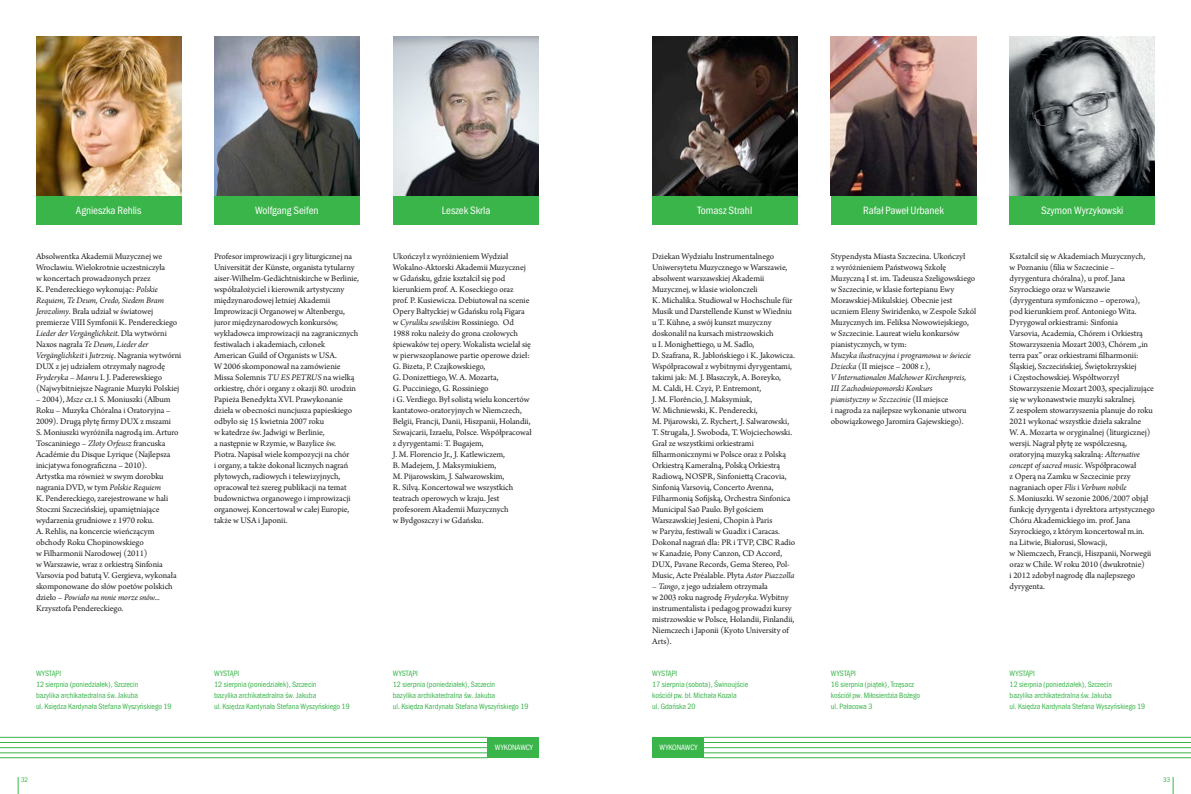
<style>
.page{position:relative;width:1191px;height:794px;background:#fff}
.page>*{position:absolute;margin:0;border:0;box-sizing:border-box;transform-origin:0 0}
.t1{font:11px "Franklin Gothic URW Con Boo";letter-spacing:-.005em;color:#fff}
.t2{font:9px/11px "Arno Pro";letter-spacing:-.005em;color:#231f20}
.t3{font:italic 9px/11px "Arno Pro";letter-spacing:-.01em;color:#231f20}
.t4{font:8px/11px "Franklin Gothic URW Con Boo";letter-spacing:-.005em;color:#39b54a}
.t5{font:8px "Franklin Gothic URW Con Boo";letter-spacing:-.005em;color:#fff}
.t6{font:7px "Franklin Gothic URW Con Boo";color:#39b54a}
.s1{font-style:italic}
.s2{font-style:normal}
</style>
<div class="page">
<svg style="left:18px;top:777px;width:1px;height:17px"></svg>
<svg style="left:1172px;top:777px;width:1px;height:17px"></svg>
<hr style="left:0;top:757px;width:487px;height:1px;background:#39b54a">
<hr style="left:0;top:752px;width:487px;height:1px;background:#39b54a">
<hr style="left:0;top:747px;width:487px;height:1px;background:#39b54a">
<hr style="left:0;top:742px;width:487px;height:1px;background:#39b54a">
<hr style="left:0;top:737px;width:487px;height:1px;background:#39b54a">
<hr style="left:703px;top:757px;width:488px;height:1px;background:#39b54a">
<hr style="left:703px;top:752px;width:488px;height:1px;background:#39b54a">
<hr style="left:703px;top:747px;width:488px;height:1px;background:#39b54a">
<hr style="left:703px;top:742px;width:488px;height:1px;background:#39b54a">
<hr style="left:703px;top:737px;width:488px;height:1px;background:#39b54a">
<div style="left:487px;top:737px;width:52px;height:21px;background:#39b54a"></div>
<div style="left:652px;top:737px;width:51px;height:21px;background:#39b54a"></div>
<div style="left:36px;top:195px;width:145px;height:30px;background:#39b54a"></div>
<div style="left:214px;top:195px;width:145px;height:30px;background:#39b54a"></div>
<div style="left:393px;top:195px;width:146px;height:30px;background:#39b54a"></div>
<img style="left:36px;top:36px;width:145px;height:159px">
<img style="left:214px;top:36px;width:145px;height:159px">
<img style="left:393px;top:36px;width:146px;height:159px">
<div style="left:652px;top:195px;width:145px;height:30px;background:#39b54a"></div>
<div style="left:831px;top:195px;width:145px;height:30px;background:#39b54a"></div>
<div style="left:1009px;top:196px;width:146px;height:29px;background:#39b54a"></div>
<img style="left:652px;top:36px;width:145px;height:159px">
<img style="left:831px;top:36px;width:145px;height:159px">
<img style="left:1009px;top:36px;width:146px;height:160px">
<p class="t1" style="left:76px;top:203px;width:67px">Agnieszka Rehlis</p>
<p class="t1" style="left:255px;top:203px;width:65px">Wolfgang Seifen</p>
<p class="t1" style="left:442px;top:203px;width:50px">Leszek Skrla</p>
<p class="t2" style="left:36px;top:251px;width:147px">Absolwentka Akademii Muzycznej we Wrocławiu. Wielokrotnie uczestniczyła<br>w koncertach prowadzonych przez<br>K. Pendereckiego wykonując: <span class="s1">Polskie Requiem, Te Deum, Credo, Siedem Bram Jerozolimy</span>. Brała udział w światowej premierze VIII Symfonii K. Pendereckiego <span class="s1">Lieder der Vergänglichkeit</span>. Dla wytwórni Naxos nagrała <span class="s1">Te Deum</span>, <span class="s1">Lieder der Vergänglichkeit</span> i <span class="s1">Jutrznię</span>. Nagrania wytwórni DUX z jej udziałem otrzymały nagrodę <span class="s1">Fryderyka</span> – <span class="s1">Manru</span> I. J. Paderewskiego (Najwybitniejsze Nagranie Muzyki Polskiej</p>
<p class="t2" style="left:36px;top:394px;width:144px">– 2004), <span class="s1">Msze</span> cz.1 S. Moniuszki (Album Roku – Muzyka Chóralna i Oratoryjna – 2009). Drugą płytę firmy DUX z mszami S. Moniuszki wyróżniła nagrodą im. Arturo Toscaniniego – <span class="s1">Złoty Orfeusz</span> francuska Académie du Disque Lyrique (Najlepsza inicjatywa fonograficzna – 2010).<br>Artystka ma również w swym dorobku nagrania DVD, w tym <span class="s1">Polskie Requiem<br></span>K. Pendereckiego, zarejestrowane w hali Stoczni Szczecińskiej, upamiętniające wydarzenia grudniowe z 1970 roku.<br>A. Rehlis, na koncercie wieńczącym obchody Roku Chopinowskiego<br>w Filharmonii Narodowej (2011)<br>w Warszawie, wraz z orkiestrą Sinfonia Varsovia pod batutą V. Gergieva, wykonała skomponowane do słów poetów polskich dzieło – <span class="s1">Powiało na mnie morze snów...<br></span>Krzysztofa Pendereckiego.</p>
<p class="t2" style="left:214px;top:251px;width:146px">Profesor improwizacji i gry liturgicznej na Universität der Künste, organista tytularny aiser-Wilhelm-Gedächtniskirche w Berlinie, współzałożyciel i kierownik artystyczny międzynarodowej letniej Akademii Improwizacji Organowej w Altenbergu, juror międzynarodowych konkursów, wykładowca improwizacji na zagranicznych festiwalach i akademiach, członek American Guild of Organists w USA.<br>W 2006 skomponował na zamówienie Missa Solemnis <span class="s1">TU ES PETRUS</span> na wielką orkiestrę, chór i organy z okazji 80. urodzin Papieża Benedykta XVI. Prawykonanie dzieła w obecności nuncjusza papieskiego odbyło się 15 kwietnia 2007 roku<br>w katedrze św. Jadwigi w Berlinie,<br>a następnie w Rzymie, w Bazylice św.<br>Piotra. Napisał wiele kompozycji na chór<br>i organy, a także dokonał licznych nagrań płytowych, radiowych i telewizyjnych, opracował też szereg publikacji na temat budownictwa organowego i improwizacji organowej. Koncertował w całej Europie, także w USA i Japonii.</p>
<p class="t2" style="left:393px;top:251px;width:140px">Ukończył z wyróżnieniem Wydział Wokalno-Aktorski Akademii Muzycznej w Gdańsku, gdzie kształcił się pod kierunkiem prof. A. Koseckiego oraz<br>prof. P. Kusiewicza. Debiutował na scenie Opery Bałtyckiej w Gdańsku rolą Figara w <span class="s1">Cyruliku sewilskim</span> Rossiniego. Od 1988 roku należy do grona czołowych śpiewaków tej opery. Wokalista wcielał się w pierwszoplanowe partie operowe dzieł:<br>G. Bizeta, P. Czajkowskiego,<br>G. Donizettiego, W. A. Mozarta,<br>G. Pucciniego, G. Rossiniego<br>i G. Verdiego. Był solistą wielu koncertów kantatowo-oratoryjnych w Niemczech, Belgii, Francji, Danii, Hiszpanii, Holandii, Szwajcarii, Izraelu, Polsce. Współpracował z dyrygentami: T. Bugajem,<br>J. M. Florencio Jr., J. Katlewiczem,<br>B. Madejem, J. Maksymiukiem,<br>M. Pijarowskim, J. Salwarowskim,<br>R. Silvą. Koncertował we wszystkich teatrach operowych w kraju. Jest profesorem Akademii Muzycznych<br>w Bydgoszczy i w Gdańsku.</p>
<p class="t4" style="left:36px;top:667px;width:137px">WYSTĄPI<br>12 sierpnia (poniedziałek), Szczecin<br>bazylika archikatedralna św. Jakuba<br>ul. Księdza Kardynała Stefana Wyszyńskiego 19</p>
<p class="t4" style="left:214px;top:667px;width:137px">WYSTĄPI<br>12 sierpnia (poniedziałek), Szczecin<br>bazylika archikatedralna św. Jakuba<br>ul. Księdza Kardynała Stefana Wyszyńskiego 19</p>
<p class="t4" style="left:393px;top:667px;width:137px">WYSTĄPI<br>12 sierpnia (poniedziałek), Szczecin<br>bazylika archikatedralna św. Jakuba<br>ul. Księdza Kardynała Stefana Wyszyńskiego 19</p>
<p class="t1" style="left:697px;top:203px;width:56px">Tomasz Strahl</p>
<p class="t1" style="left:863px;top:203px;width:82px">Rafał Paweł Urbanek</p>
<p class="t1" style="left:1041px;top:203px;width:84px">Szymon Wyrzykowski</p>
<p class="t2" style="left:652px;top:251px;width:144px">Dziekan Wydziału Instrumentalnego Uniwersytetu Muzycznego w Warszawie, absolwent warszawskiej Akademii Muzycznej, w klasie wiolonczeli<br>K. Michalika. Studiował w Hochschule für Musik und Darstellende Kunst w Wiedniu u T. Kühne, a swój kunszt muzyczny doskonalił na kursach mistrzowskich<br>u I. Monighettiego, u M. Sadlo,<br>D. Szafrana, R. Jabłońskiego i K. Jakowicza.<br>Współpracował z wybitnymi dyrygentami, takimi jak: M. J. Błaszczyk, A. Boreyko,<br>M. Caldi, H. Czyż, P. Entremont,<br>J. M. Florêncio, J. Maksymiuk,<br>W. Michniewski, K. Penderecki,<br>M. Pijarowski, Z. Rychert, J. Salwarowski, T. Strugała, J. Swoboda, T. Wojciechowski.<br>Grał ze wszystkimi orkiestrami filharmonicznymi w Polsce oraz z Polską Orkiestrą Kameralną, Polską Orkiestrą Radiową, NOSPR, Sinfoniettą Cracovia, Sinfonią Varsovią, Concerto Avenna, Filharmonią Sofijską, Orchestra Sinfonica Municipal Saõ Paulo. Był gościem Warszawskiej Jesieni, Chopin à Paris<br>w Paryżu, festiwali w Guadix i Caracas.<br>Dokonał nagrań dla: PR i TVP, CBC Radio w Kanadzie, Pony Canzon, CD Accord, DUX, Pavane Records, Gema Stereo, Pol-Music, Acte Préalable. Płyta <span class="s1">Astor Piazzolla</span></p>
<p class="t2" style="left:652px;top:581px;width:144px"><span class="s1">– Tango</span>, z jego udziałem otrzymała<br>w 2003 roku nagrodę <span class="s1">Fryderyka</span>. Wybitny instrumentalista i pedagog prowadzi kursy mistrzowskie w Polsce, Holandii, Finlandii, Niemczech i Japonii (Kyoto University of Arts).</p>
<p class="t2" style="left:831px;top:251px;width:147px">Stypendysta Miasta Szczecina. Ukończył<br>z wyróżnieniem Państwową Szkołę Muzyczną I st. im. Tadeusza Szeligowskiego w Szczecinie, w klasie fortepianu Ewy Morawskiej-Mikulskiej. Obecnie jest uczniem Eleny Swiridenko, w Zespole Szkól Muzycznych im. Feliksa Nowowiejskiego, w Szczecinie. Laureat wielu konkursów pianistycznych, w tym:</p>
<p class="t3" style="left:831px;top:350px;width:142px">Muzyka ilustracyjna i programowa w świecie Dziecka <span class="s2">(II miejsce – 2008 r.),<br></span>V Internationalen Malchower Kirchenpreis, III Zachodniopomorski Konkurs pianistyczny w Szczecinie <span class="s2">(II miejsce<br>i nagroda za najlepsze wykonanie utworu obowiązkowego Jaromira Gajewskiego).</span></p>
<p class="t2" style="left:1009px;top:251px;width:147px">Kształcił się w Akademiach Muzycznych,<br>w Poznaniu (filia w Szczecinie – dyrygentura chóralna), u prof. Jana Szyrockiego oraz w Warszawie (dyrygentura symfoniczno – operowa), pod kierunkiem prof. Antoniego Wita.<br>Dyrygował orkiestrami: Sinfonia<br>Varsovia, Academia, Chórem i Orkiestrą Stowarzyszenia Mozart 2003, Chórem „in terra pax” oraz orkiestrami filharmonii:<br>Śląskiej, Szczecińskiej, Świętokrzyskiej<br>i Częstochowskiej. Współtworzył Stowarzyszenie Mozart 2003, specjalizujące się w wykonawstwie muzyki sakralnej.<br>Z zespołem stowarzyszenia planuje do roku 2021 wykonać wszystkie dzieła sakralne<br>W. A. Mozarta w oryginalnej (liturgicznej) wersji. Nagrał płytę ze współczesną, oratoryjną muzyką sakralną: <span class="s1">Alternative concept of sacred music.</span> Współpracował<br>z Operą na Zamku w Szczecinie przy nagraniach oper <span class="s1">Flis</span> i <span class="s1">Verbum nobile<br></span>S. Moniuszki. W sezonie 2006/2007 objął funkcję dyrygenta i dyrektora artystycznego Chóru Akademickiego im. prof. Jana Szyrockiego, z którym koncertował m.in.<br>na Litwie, Białorusi, Słowacji,<br>w Niemczech, Francji, Hiszpanii, Norwegii oraz w Chile. W roku 2010 (dwukrotnie)<br>i 2012 zdobył nagrodę dla najlepszego dyrygenta.</p>
<p class="t4" style="left:652px;top:667px;width:98px">WYSTĄPI<br>17 sierpnia (sobota), Świnoujście kościół pw. bł. Michała Kozala<br>ul. Gdańska 20</p>
<p class="t4" style="left:831px;top:667px;width:91px">WYSTĄPI<br>16 sierpnia (piątek), Trzęsacz kościół pw. Miłosierdzia Bożego ul. Pałacowa 3</p>
<p class="t4" style="left:1009px;top:667px;width:137px">WYSTĄPI<br>12 sierpnia (poniedziałek), Szczecin<br>bazylika archikatedralna św. Jakuba<br>ul. Księdza Kardynała Stefana Wyszyńskiego 19</p>
<p class="t5" style="left:495px;top:742px;width:40px">WYKONAWCY</p>
<p class="t5" style="left:659px;top:742px;width:40px">WYKONAWCY</p>
<p class="t6" style="left:21px;top:775px;width:9px">32</p>
<p class="t6" style="left:1163px;top:775px;width:9px">33</p>
</div>
